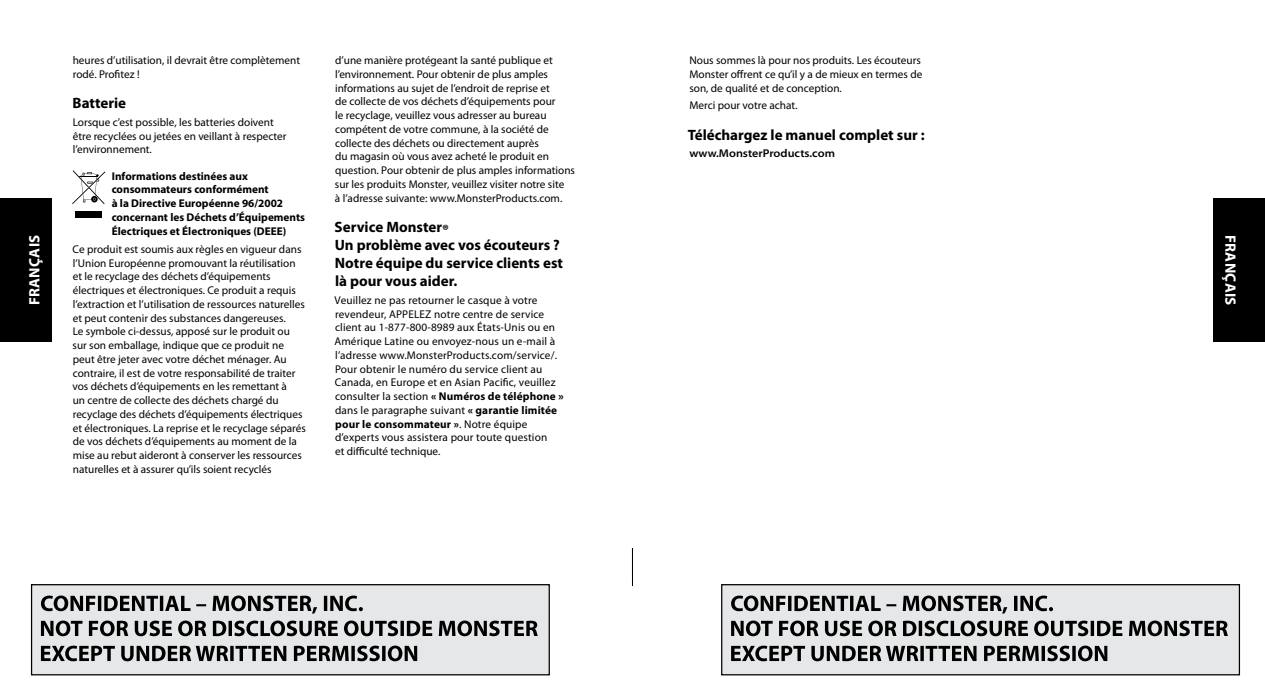
<style>
.page{position:relative;width:1265px;height:686px;background:#fff}
.page>*{position:absolute;margin:0;border:0;box-sizing:border-box;transform-origin:0 0}
.t1{font:700 15px/18px "Myriad Pro";color:#000}
.t2{font:700 15px "Myriad Pro";letter-spacing:.02em;color:#fff}
.t3{font:11.25px/13.8px "Myriad Pro";color:#000}
.t4{font:700 11.25px/14px "Myriad Pro";color:#000}
.t5{font:600 semi-expanded 11.25px "Myriad Pro";color:#000}
.s1{font-weight:700}
</style>
<div class="page">
<div style="left:721px;top:584px;width:518px;height:90px;background:#e6e7e8"></div>
<svg style="left:731px;top:595px;width:322px;height:18px"></svg>
<svg style="left:731px;top:620px;width:496px;height:16px"></svg>
<svg style="left:731px;top:645px;width:376px;height:16px"></svg>
<div style="left:721px;top:583px;width:519px;height:92px;border:1px solid #000"></div>
<div style="left:32px;top:584px;width:517px;height:90px;background:#e6e7e8"></div>
<svg style="left:41px;top:595px;width:322px;height:18px"></svg>
<svg style="left:41px;top:620px;width:497px;height:16px"></svg>
<svg style="left:41px;top:645px;width:376px;height:16px"></svg>
<div style="left:31px;top:583px;width:519px;height:92px;border:1px solid #000"></div>
<svg style="left:72px;top:170px;width:33px;height:34px"></svg>
<div style="left:75px;top:211px;width:26px;height:7px;background:#000"></div>
<div style="left:0;top:198px;width:51px;height:143px;background:#000"></div>
<div style="left:1213px;top:198px;width:52px;height:143px;background:#000"></div>
<hr style="left:0;top:533px;width:1px;height:37px;background:#000">
<hr style="left:1264px;top:533px;width:1px;height:37px;background:#000">
<hr style="left:632px;top:548px;width:1px;height:37px;background:#000">
<p class="t3" style="left:335px;top:53px;width:242px">d’une manière protégeant la santé publique et l’environnement. Pour obtenir de plus amples informations au sujet de l’endroit de reprise et<br>de collecte de vos déchets d’équipements pour<br>le recyclage, veuillez vous adresser au bureau compétent de votre commune, à la société de collecte des déchets ou directement auprès<br>du magasin où vous avez acheté le produit en question. Pour obtenir de plus amples informations sur les produits Monster, veuillez visiter notre site<br>à l’adresse suivante: www.MonsterProducts.com.</p>
<h1 class="t1" style="left:334px;top:218px;width:230px">Service Monster®<br>Un problème avec vos écouteurs ?<br>Notre équipe du service clients est là pour vous aider.</h1>
<p class="t3" style="left:334px;top:293px;width:231px">Veuillez ne pas retourner le casque à votre revendeur, APPELEZ notre centre de service client au 1-877-800-8989 aux États-Unis ou en Amérique Latine ou envoyez-nous un e-mail à l’adresse www.MonsterProducts.com/service/.<br>Pour obtenir le numéro du service client au Canada, en Europe et en Asian Pacific, veuillez consulter la section <span class="s1">« Numéros de téléphone » </span>dans le paragraphe suivant <span class="s1">« garantie limitée pour le consommateur »</span>. Notre équipe d’experts vous assistera pour toute question<br>et difficulté technique.</p>
<p class="t3" style="left:73px;top:53px;width:229px">heures d’utilisation, il devrait être complètement rodé. Profitez !</p>
<h1 class="t1" style="left:73px;top:94px;width:55px">Batterie</h1>
<p class="t3" style="left:73px;top:115px;width:215px">Lorsque c’est possible, les batteries doivent être recyclées ou jetées en veillant à respecter l’environnement.</p>
<p class="t4" style="left:112px;top:169px;width:195px">Informations destinées aux consommateurs conformément<br>à la Directive Européenne 96/2002 concernant les Déchets d’Équipements Électriques et Électroniques (DEEE)</p>
<p class="t3" style="left:72px;top:242px;width:235px">Ce produit est soumis aux règles en vigueur dans l’Union Européenne promouvant la réutilisation et le recyclage des déchets d’équipements électriques et électroniques. Ce produit a requis l’extraction et l’utilisation de ressources naturelles et peut contenir des substances dangereuses.<br>Le symbole ci-dessus, apposé sur le produit ou sur son emballage, indique que ce produit ne peut être jeter avec votre déchet ménager. Au contraire, il est de votre responsabilité de traiter vos déchets d’équipements en les remettant à<br>un centre de collecte des déchets chargé du recyclage des déchets d’équipements électriques et électroniques. La reprise et le recyclage séparés de vos déchets d’équipements au moment de la mise au rebut aideront à conserver les ressources naturelles et à assurer qu’ils soient recyclés</p>
<p class="t3" style="left:689px;top:53px;width:234px">Nous sommes là pour nos produits. Les écouteurs<br>Monster offrent ce qu’il y a de mieux en termes de son, de qualité et de conception.</p>
<p class="t3" style="left:689px;top:98px;width:110px">Merci pour votre achat.</p>
<h1 class="t1" style="left:687px;top:125px;width:238px">Téléchargez le manuel complet sur :</h1>
<p class="t5" style="left:689px;top:146px;width:147px">www.MonsterProducts.com</p>
<h1 class="t2" style="left:26px;top:305px;width:72px;rotate:-90deg">FRANÇAIS</h1>
<h1 class="t2" style="left:1238px;top:235px;width:72px;rotate:90deg">FRANÇAIS</h1>
</div>
